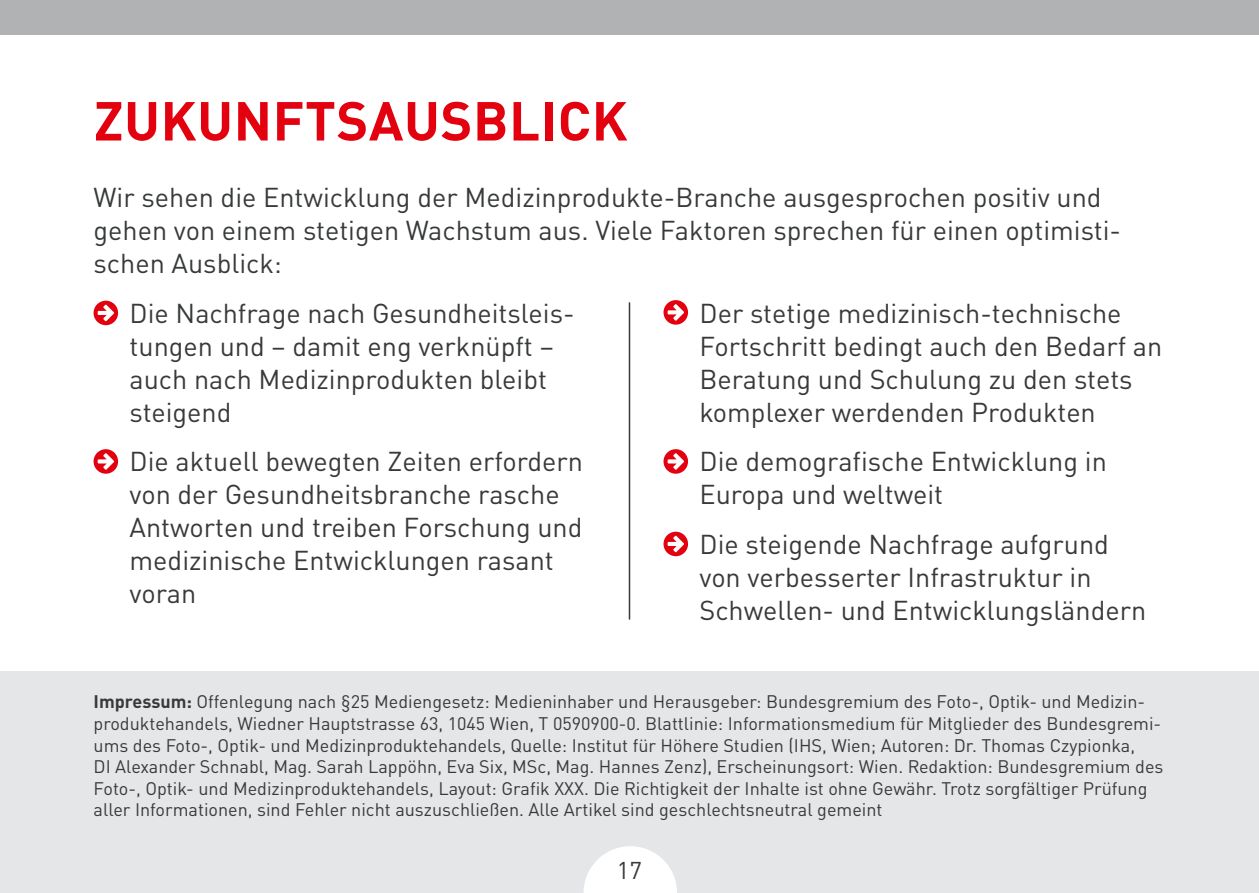
<style>
.page{position:relative;width:1259px;height:893px;background:#fff}
.page>*{position:absolute;margin:0;border:0;box-sizing:border-box;transform-origin:0 0}
.t1{font:700 54px "DIN Pro";letter-spacing:.01em;color:#e3000f}
.t2{font:27px/33px "DIN Pro";color:#383a3a}
.t3{font:24px "DIN Pro";color:#383a3a}
.t4{font:18px/21.6px "DIN Pro";color:#383a3a}
.s1{font-weight:700}
</style>
<div class="page">
<div style="left:0;top:672px;width:1259px;height:221px;background:#e5e6e7"></div>
<div style="left:0;top:0;width:1259px;height:34px;background:#b1b2b3"></div>
<svg style="left:94px;top:301px;width:24px;height:24px"></svg>
<svg style="left:94px;top:449px;width:24px;height:25px"></svg>
<svg style="left:663px;top:300px;width:25px;height:25px"></svg>
<svg style="left:663px;top:449px;width:25px;height:25px"></svg>
<svg style="left:663px;top:532px;width:25px;height:24px"></svg>
<hr style="left:629px;top:302px;width:1px;height:318px;background:#383a3a">
<svg style="left:583px;top:846px;width:94px;height:47px"></svg>
<h1 class="t1" style="left:94px;top:76px;width:535px">ZUKUNFTSAUSBLICK</h1>
<h2 class="t2" style="left:94px;top:178px;width:1029px">Wir sehen die Entwicklung der Medizinprodukte-Branche ausgesprochen positiv und gehen von einem stetigen Wachstum aus. Viele Faktoren sprechen für einen optimisti&shy;schen Ausblick:</h2>
<h2 class="t2" style="left:130px;top:294px;width:446px">Die Nachfrage nach Gesundheitsleis&shy;tungen und – damit eng verknüpft – auch nach Medizinprodukten bleibt steigend</h2>
<h2 class="t2" style="left:130px;top:442px;width:455px">D ie aktuell bewegten Zeiten erfordern von der Gesundheitsbranche rasche<br>Antworten und treiben Forschung und medizinische Entwicklungen rasant voran</h2>
<h2 class="t2" style="left:699px;top:294px;width:464px;text-indent:-11px">Der stetige medizinisch-technische Fortschritt bedingt auch den Bedarf an Beratung und Schulung zu den stets komplexer werdenden Produkten</h2>
<h2 class="t2" style="left:699px;top:442px;width:409px">Die demografische Entwicklung in<br>Europa und weltweit</h2>
<h2 class="t2" style="left:699px;top:525px;width:411px">Die steigende Nachfrage aufgrund</h2>
<h2 class="t2" style="left:699px;top:558px;width:393px">von verbesserter I nfrastruktur in</h2>
<h2 class="t2" style="left:663px;top:591px;width:484px">Schwellen- und Entwicklungsländern</h2>
<p class="t4" style="left:94px;top:689px;width:1071px"><span class="s1">IMPRESSUM:</span> Offenlegung nach §25 Mediengesetz: Medieninhaber und Herausgeber: Bundesgremium des Foto-, Optik- und Medizin&shy;produktehandels, Wiedner Hauptstrasse 63, 1045 Wien, T 0590900-0. Blattlinie: I nformationsmedium für M itglieder des Bundesgremi&shy;ums des Foto-, Optik- und Medizinproduktehandels, Quelle: I nstitut für Höhere Studien (IHS, Wien; Autoren: Dr. Thomas Czypionka,<br>DI Alexander Schnabl, Mag. Sarah Lappöhn, Eva Six, MSc, Mag. Hannes Zenz), Erscheinungsort: Wien. Redaktion: Bundesgremium des Foto-, Optik- und Medizinproduktehandels, Layout: Grafik XXX. Die Richtigkeit der I nhalte ist ohne Gewähr. Trotz sorgfältiger Prüfung aller I nformationen, sind Fehler nicht auszuschließen. Alle Artikel sind geschlechtsneutral gemeint</p>
<h3 class="t3" style="left:617px;top:852px;width:27px">17</h3>
</div>
